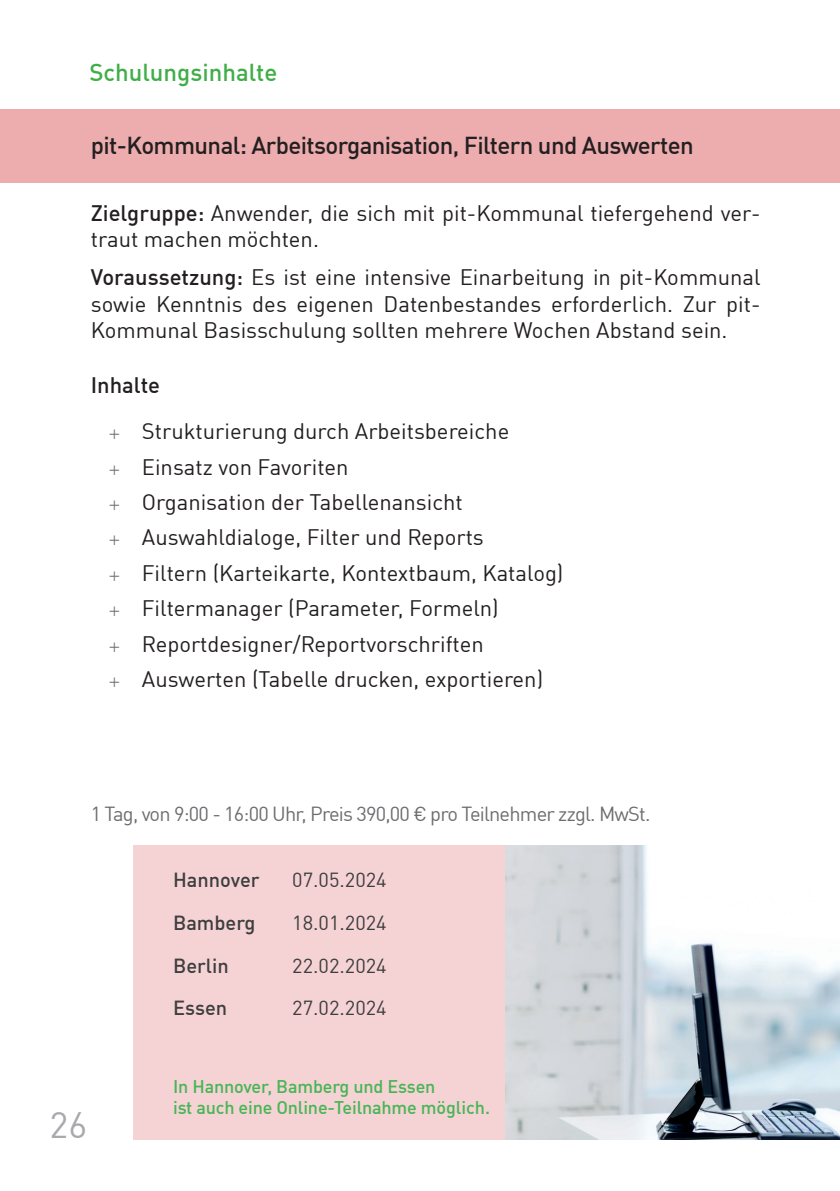
<style>
.page{position:relative;width:840px;height:1191px;background:#fff}
.page>*{position:absolute;margin:0;border:0;box-sizing:border-box;transform-origin:0 0}
.t1{font:36px "DIN Offc";color:#a8a9ad}
.t2{font:500 24px "DIN Offc";letter-spacing:-.025em;color:#231f20}
.t3{font:500 24px "DIN Offc";color:#40ae49}
.t4{font:22px/35.4px "DIN Offc";color:#231f20}
.t5{font:20px "DIN Offc";letter-spacing:-.04em;color:#6c6d70}
.t6{font:20px "DIN Offc";color:#3e3e3f}
.t7{font:500 20px "DIN Offc";color:#3e3e3f}
.t8{font:500 18px/21px "DIN Offc";letter-spacing:-.01em;color:#48b556}
.s1{font-weight:500}
.s2{font-family:"Futura BT";font-size:16px;color:#6c6d70}
</style>
<div class="page">
<div style="left:0;top:109px;width:839px;height:74px;background:#edacae"></div>
<div style="left:133px;top:845px;width:706px;height:295px;background:#f5d3d5"></div>
<img style="left:505px;top:845px;width:334px;height:295px">
<p class="t3" style="left:89px;top:57px;width:189px">Schulungsinhalte</p>
<p class="t2" style="left:91px;top:130px;width:604px">pit-Kommunal: Arbeitsorganisation, Filtern und Auswerten</p>
<p class="t4" style="left:91px;top:199px;width:670px;line-height:26.4px"><span class="s1">Zielgruppe:</span> Anwender, die sich mit pit-Kommunal tiefergehend ver&shy;traut machen möchten.</p>
<p class="t4" style="left:91px;top:263px;width:670px;line-height:26.4px;text-align:justify"><span class="s1">Voraussetzung:</span> Es ist eine intensive Einarbeitung in pit-Kommunal sowie Kenntnis des eigenen Datenbestandes erforderlich. Zur pit-Kommunal Basisschulung sollten mehrere Wochen Abstand sein.</p>
<p class="t4" style="left:108px;top:361px;width:403px;line-height:46.6px;text-indent:-17px"><span class="s1">Inhalte<br></span><span class="s2">+</span> Strukturierung durch Arbeitsbereiche</p>
<p class="t4" style="left:108px;top:449px;width:457px"><span class="s2">+</span> Einsatz von Favoriten<br><span class="s2">+</span> Organisation der Tabellenansicht<br><span class="s2">+</span> Auswahldialoge, Filter und Reports<br><span class="s2">+</span> Filtern (Karteikarte, Kontextbaum, Katalog) <span class="s2">+</span> Filtermanager (Parameter, Formeln)<br><span class="s2">+</span> Reportdesigner/Reportvorschriften<br><span class="s2">+</span> Auswerten (Tabelle drucken, exportieren)</p>
<p class="t5" style="left:91px;top:801px;width:561px">1 Tag, von 9:00 - 16:00 Uhr, Preis 390,00 € pro Teilnehmer zzgl. MwSt.</p>
<h1 class="t1" style="left:50px;top:1102px;width:39px">26</h1>
<p class="t7" style="left:173px;top:867px;width:88px">Hannover</p>
<p class="t6" style="left:292px;top:867px;width:96px">07.05.2024</p>
<p class="t7" style="left:173px;top:910px;width:84px">Bamberg</p>
<p class="t6" style="left:292px;top:910px;width:96px">18.01.2024</p>
<p class="t7" style="left:173px;top:952px;width:57px">Berlin</p>
<p class="t6" style="left:292px;top:953px;width:96px">22.02.2024</p>
<p class="t7" style="left:173px;top:995px;width:56px">Essen</p>
<p class="t6" style="left:292px;top:995px;width:96px">27.02.2024</p>
<p class="t8" style="left:173px;top:1075px;width:318px">In Hannover, Bamberg und Essen<br>ist auch eine Online-Teilnahme möglich.</p>
</div>
